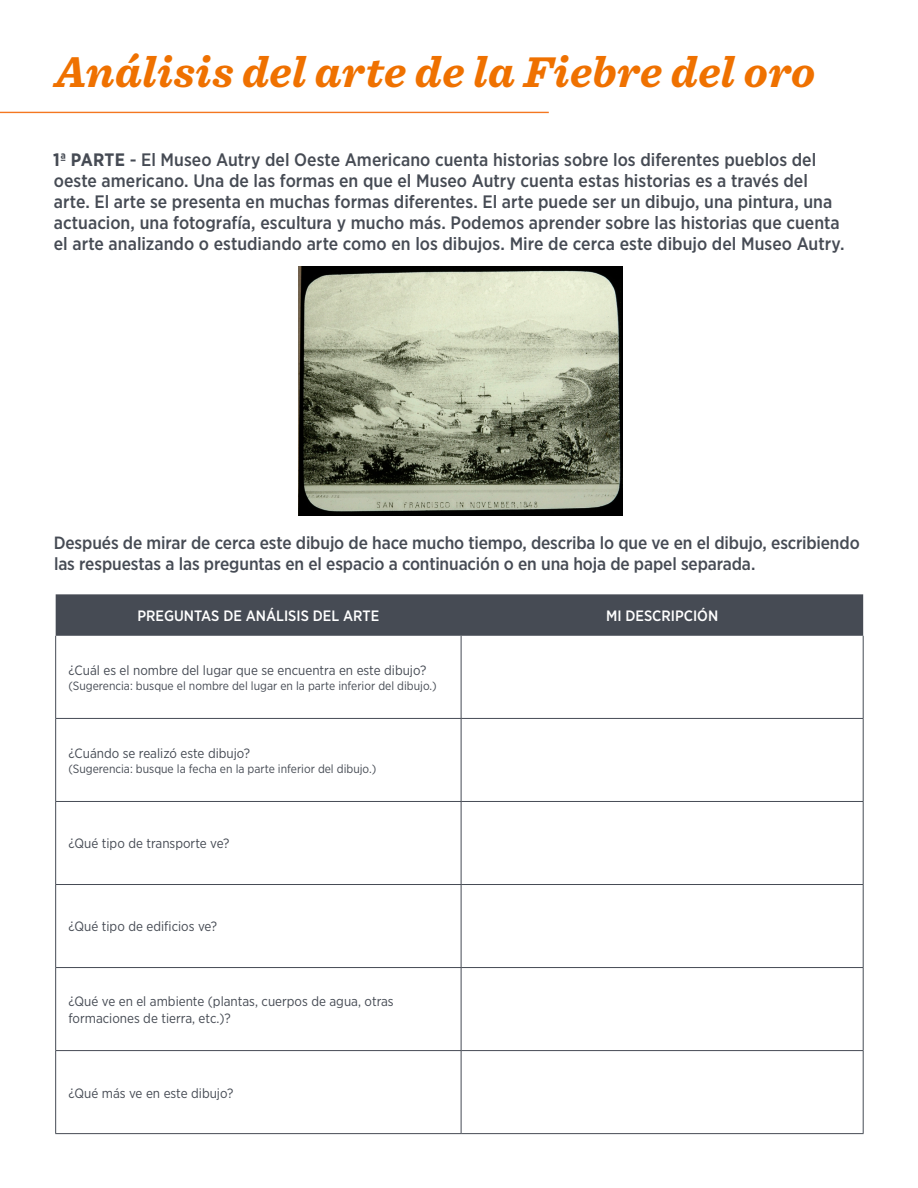
<style>
.page{position:relative;width:918px;height:1188px;background:#fff}
.page>*{position:absolute;margin:0;border:0;box-sizing:border-box;transform-origin:0 0}
.t1{font:italic 700 45px "Sentinel";letter-spacing:.01em;color:#ef7100}
.t2{font:500 18px/21px "Gotham Narrow";color:#464b54}
.t3{font:500 17.7px/21px "Gotham Narrow";letter-spacing:-.005em;color:#464b54}
.t4{font:500 15px "Gotham Narrow";color:#fff}
.t5{font:13.5px/16.2px "Gotham Narrow";color:#464b54}
.t6{font:12px "Gotham Narrow";color:#464b54}
.s1{font-weight:700}
</style>
<div class="page">
<svg style="left:0;top:111px;width:549px;height:3px;background:#f9bf97"></svg>
<div style="left:56px;top:594px;width:807px;height:42px;background:#464b54"></div>
<hr style="left:55px;top:636px;width:1px;height:82px;background:#464b54">
<hr style="left:461px;top:636px;width:1px;height:82px;background:#464b54">
<hr style="left:55px;top:719px;width:1px;height:82px;background:#464b54">
<hr style="left:461px;top:719px;width:1px;height:82px;background:#464b54">
<hr style="left:55px;top:802px;width:1px;height:82px;background:#464b54">
<hr style="left:461px;top:802px;width:1px;height:82px;background:#464b54">
<hr style="left:55px;top:885px;width:1px;height:82px;background:#464b54">
<hr style="left:461px;top:885px;width:1px;height:82px;background:#464b54">
<hr style="left:55px;top:968px;width:1px;height:82px;background:#464b54">
<hr style="left:461px;top:968px;width:1px;height:82px;background:#464b54">
<hr style="left:55px;top:1051px;width:1px;height:82px;background:#464b54">
<hr style="left:461px;top:1051px;width:1px;height:82px;background:#464b54">
<hr style="left:863px;top:636px;width:1px;height:82px;background:#464b54">
<hr style="left:55px;top:718px;width:406px;height:1px;background:#464b54">
<hr style="left:461px;top:718px;width:403px;height:1px;background:#464b54">
<hr style="left:863px;top:719px;width:1px;height:82px;background:#464b54">
<hr style="left:55px;top:801px;width:406px;height:1px;background:#464b54">
<hr style="left:461px;top:801px;width:403px;height:1px;background:#464b54">
<hr style="left:863px;top:802px;width:1px;height:82px;background:#464b54">
<hr style="left:55px;top:884px;width:406px;height:1px;background:#464b54">
<hr style="left:461px;top:884px;width:403px;height:1px;background:#464b54">
<hr style="left:863px;top:885px;width:1px;height:82px;background:#464b54">
<hr style="left:55px;top:967px;width:406px;height:1px;background:#464b54">
<hr style="left:461px;top:967px;width:403px;height:1px;background:#464b54">
<hr style="left:863px;top:968px;width:1px;height:82px;background:#464b54">
<hr style="left:55px;top:1050px;width:406px;height:1px;background:#464b54">
<hr style="left:461px;top:1050px;width:403px;height:1px;background:#464b54">
<hr style="left:863px;top:1051px;width:1px;height:82px;background:#464b54">
<hr style="left:55px;top:1133px;width:406px;height:1px;background:#464b54">
<hr style="left:461px;top:1133px;width:403px;height:1px;background:#464b54">
<img style="left:299px;top:267px;width:324px;height:248px">
<p class="t1" style="left:55px;top:36px;width:762px">Análisis del arte de la Fiebre del oro</p>
<p class="t2" style="left:53px;top:149px;width:793px"><span class="s1">1ª PARTE</span> - El Museo Autry del Oeste Americano cuenta historias sobre los diferentes pueblos del oeste americano. Una de las formas en que el Museo Autry cuenta estas historias es a través del arte. El arte se presenta en muchas formas diferentes. El arte puede ser un dibujo, una pintura, una actuacion, una fotografía, escultura y mucho más. Podemos aprender sobre las historias que cuenta el arte analizando o estudiando arte como en los dibujos. Mire de cerca este dibujo del Museo Autry.</p>
<p class="t3" style="left:54px;top:532px;width:808px">Después de mirar de cerca este dibujo de hace mucho tiempo, describa lo que ve en el dibujo, escribiendo las respuestas a las preguntas en el espacio a continuación o en una hoja de papel separada.</p>
<p class="t4" style="left:137px;top:606px;width:243px">PREGUNTAS DE ANÁLISIS DEL ARTE</p>
<p class="t4" style="left:606px;top:606px;width:114px">MI DESCRIPCIÓN</p>
<p class="t5" style="left:68px;top:662px;width:359px">¿Cuál es el nombre del lugar que se encuentra en este dibujo?</p>
<p class="t6" style="left:68px;top:678px;width:370px">(Sugerencia: busque el nombre del lugar en la parte inferior del dibujo.)</p>
<p class="t5" style="left:68px;top:745px;width:183px">¿Cuándo se realizó este dibujo?</p>
<p class="t6" style="left:68px;top:761px;width:309px">(Sugerencia: busque la fecha en la parte inferior del dibujo.)</p>
<p class="t5" style="left:68px;top:835px;width:163px">¿Qué tipo de transporte ve?</p>
<p class="t5" style="left:68px;top:918px;width:150px">¿Qué tipo de edificios ve?</p>
<p class="t5" style="left:68px;top:993px;width:327px">¿Qué ve en el ambiente (plantas, cuerpos de agua, otras formaciones de tierra, etc.)?</p>
<p class="t5" style="left:68px;top:1084px;width:166px">¿Qué más ve en este dibujo?</p>
</div>
